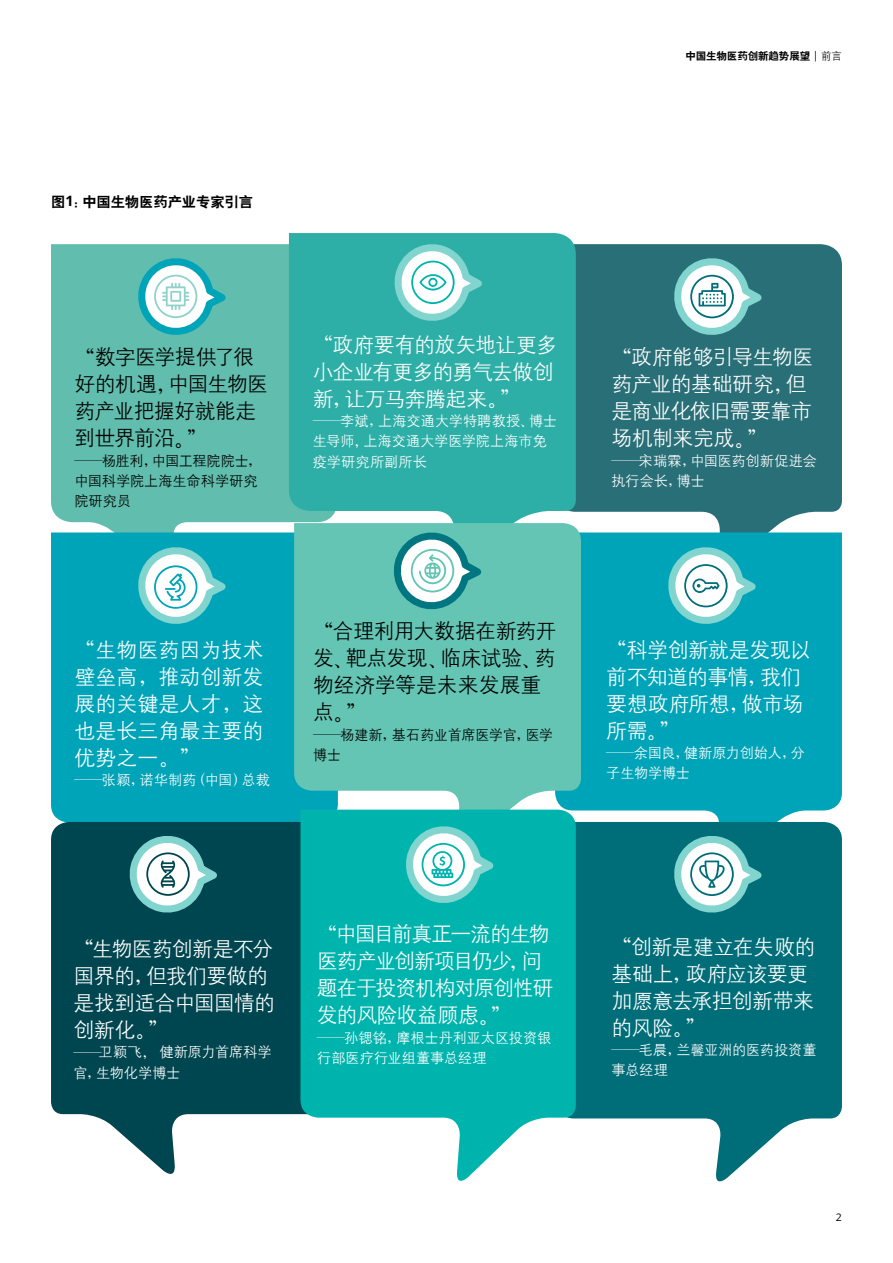
<style>
.page{position:relative;width:893px;height:1263px;background:#fff}
.page>*{position:absolute;margin:0;border:0;box-sizing:border-box;transform-origin:0 0}
.t1{font:21px/27px "H Yg 2 gj";letter-spacing:-.035em;color:#fff}
.t2{font:21px/27px "H Yg 2 gj";letter-spacing:-.04em;color:#000}
.t3{font:21px/27px "H Yg 2 gj";letter-spacing:-.065em;color:#fff}
.t4{font:21px "H Ya 6 gj";color:#000}
.t5{font:14.25px/20.2px "H Yg 2 gj";letter-spacing:-.005em;color:#fff}
.t6{font:14.25px/20.2px "H Yg 2 gj";letter-spacing:-.02em;color:#000}
.t7{font:14.25px "H Yb 2 gj";color:#000}
.t8{font:10.5px "H Yb 2 gj";letter-spacing:-.01em;color:#000}
.t9{font:10.5px "Open Sans";color:#000}
.s1{font-family:"Open Sans"}
.s2{font-family:"H Yg 2 gj"}
.s3{font-family:"Open Sans";font-weight:700}
.s4{font-family:"H Ya 6 gj"}
</style>
<div class="page">
<div style="left:51px;top:244px;width:238px;height:288px;background:#61bdad"></div>
<div style="left:51px;top:532px;width:243px;height:290px;background:#00a4b8"></div>
<div style="left:576px;top:244px;width:266px;height:288px;background:#296f77"></div>
<div style="left:289px;top:233px;width:287px;height:342px;background:#2dafa7"></div>
<svg style="left:139px;top:258px;width:93px;height:77px"></svg>
<svg style="left:395px;top:244px;width:93px;height:77px"></svg>
<svg style="left:674px;top:258px;width:94px;height:77px"></svg>
<div style="left:581px;top:532px;width:261px;height:290px;background:#00a4b8"></div>
<svg style="left:669px;top:547px;width:93px;height:77px"></svg>
<svg style="left:139px;top:547px;width:93px;height:78px"></svg>
<svg style="left:294px;top:523px;width:287px;height:299px;fill:#64c5b4"></svg>
<svg style="left:394px;top:533px;width:93px;height:76px"></svg>
<svg style="left:51px;top:822px;width:249px;height:352px;fill:#004650"></svg>
<svg style="left:130px;top:836px;width:93px;height:76px"></svg>
<svg style="left:576px;top:822px;width:266px;height:360px;fill:#006e79"></svg>
<svg style="left:300px;top:810px;width:276px;height:371px;fill:#00b4ae"></svg>
<svg style="left:406px;top:826px;width:93px;height:77px"></svg>
<svg style="left:674px;top:836px;width:94px;height:76px"></svg>
<p class="t8" style="left:685px;top:51px;width:158px">中国生物医药创新趋势展望 <span class="s1">|</span> <span class="s2">前言</span></p>
<p class="t7" style="left:51px;top:194px;width:203px">图<span class="s3">1</span><span class="s4">：</span>中国生物医药产业专家引言</p>
<p class="t2" style="left:74px;top:344px;width:195px"><span class="s4">“</span>数字医学提供了很好的机遇<span class="s4">，</span>中国生物医药产业把握好就能走到世界前沿<span class="s4">。”</span></p>
<p class="t6" style="left:74px;top:450px;width:188px"><span class="s4">——</span>杨胜利<span class="s4">，</span>中国工程院院士<span class="s4">，</span>中国科学院上海生命科学研究院研究员</p>
<p class="t1" style="left:313px;top:331px;width:246px"><span class="s4">“</span>政府要有的放矢地让更多小企业有更多的勇气去做创新<span class="s4">，</span>让万马奔腾起来<span class="s4">。”</span></p>
<p class="t5" style="left:313px;top:411px;width:246px"><span class="s4">——</span>李斌<span class="s4">，</span>上海交通大学特聘教授<span class="s4">、</span>博士生导师<span class="s4">，</span>上海交通大学医学院上海市免疫学研究所副所长</p>
<p class="t1" style="left:74px;top:636px;width:191px;text-align:justify"><span class="s4">“</span>生物医药因为技术壁垒高<span class="s4">，</span>推动创新发展的关键是人才<span class="s4">，</span>这也是长三角最主要的优势之一<span class="s4">。”</span></p>
<p class="t5" style="left:74px;top:769px;width:197px"><span class="s4">——</span>张颖<span class="s4">，</span>诺华制药<span class="s4">（</span>中国<span class="s4">）</span>总裁</p>
<p class="t2" style="left:313px;top:618px;width:245px;text-align:justify"><span class="s4">“</span>合理利用大数据在新药开发<span class="s4">、</span>靶点发现<span class="s4">、</span>临床试验<span class="s4">、</span>药物经济学等是未来发展重</p>
<p class="t4" style="left:313px;top:702px;width:55px"><span class="s2">点</span>。”</p>
<p class="t6" style="left:313px;top:724px;width:242px"><span class="s4">——</span>杨建新<span class="s4">，</span>基石药业首席医学官<span class="s4">，</span>医学博士</p>
<p class="t1" style="left:611px;top:344px;width:203px"><span class="s4">“</span>政府能够引导生物医药产业的基础研究<span class="s4">，</span>但是商业化依旧需要靠市场机制来完成<span class="s4">。”</span></p>
<p class="t5" style="left:611px;top:450px;width:207px"><span class="s4">——</span>宋瑞霖<span class="s4">，</span>中国医药创新促进会执行会长<span class="s4">，</span>博士</p>
<p class="t1" style="left:606px;top:636px;width:206px"><span class="s4">“</span>科学创新就是发现以前不知道的事情<span class="s4">，</span>我们要想政府所想<span class="s4">，</span>做市场所需<span class="s4">。”</span></p>
<p class="t5" style="left:606px;top:742px;width:200px"><span class="s4">——</span>余国良<span class="s4">，</span>健新原力创始人<span class="s4">，</span>分子生物学博士</p>
<p class="t1" style="left:73px;top:935px;width:203px"><span class="s4">“</span>生物医药创新是不分国界的<span class="s4">，</span>但我们要做的是找到适合中国国情的创新化<span class="s4">。”</span></p>
<p class="t5" style="left:73px;top:1042px;width:200px"><span class="s4">——</span>卫颖飞<span class="s4">，</span>健新原力首席科学官<span class="s4">，</span>生物化学博士</p>
<p class="t3" style="left:317px;top:920px;width:238px"><span class="s4">“</span>中国目前真正一流的生物医药产业创新项目仍少<span class="s4">，</span>问题在于投资机构对原创性研发的风险收益顾虑<span class="s4">。”</span></p>
<p class="t5" style="left:317px;top:1027px;width:236px"><span class="s4">——</span>孙锶铭<span class="s4">，</span>摩根士丹利亚太区投资银行部医疗行业组董事总经理</p>
<p class="t1" style="left:611px;top:933px;width:206px"><span class="s4">“</span>创新是建立在失败的基础上<span class="s4">，</span>政府应该要更加愿意去承担创新带来的风险<span class="s4">。”</span></p>
<p class="t5" style="left:611px;top:1039px;width:207px"><span class="s4">——</span>毛晨<span class="s4">，</span>兰馨亚洲的医药投资董事总经理</p>
<p class="t9" style="left:836px;top:1210px;width:8px">2</p>
</div>
